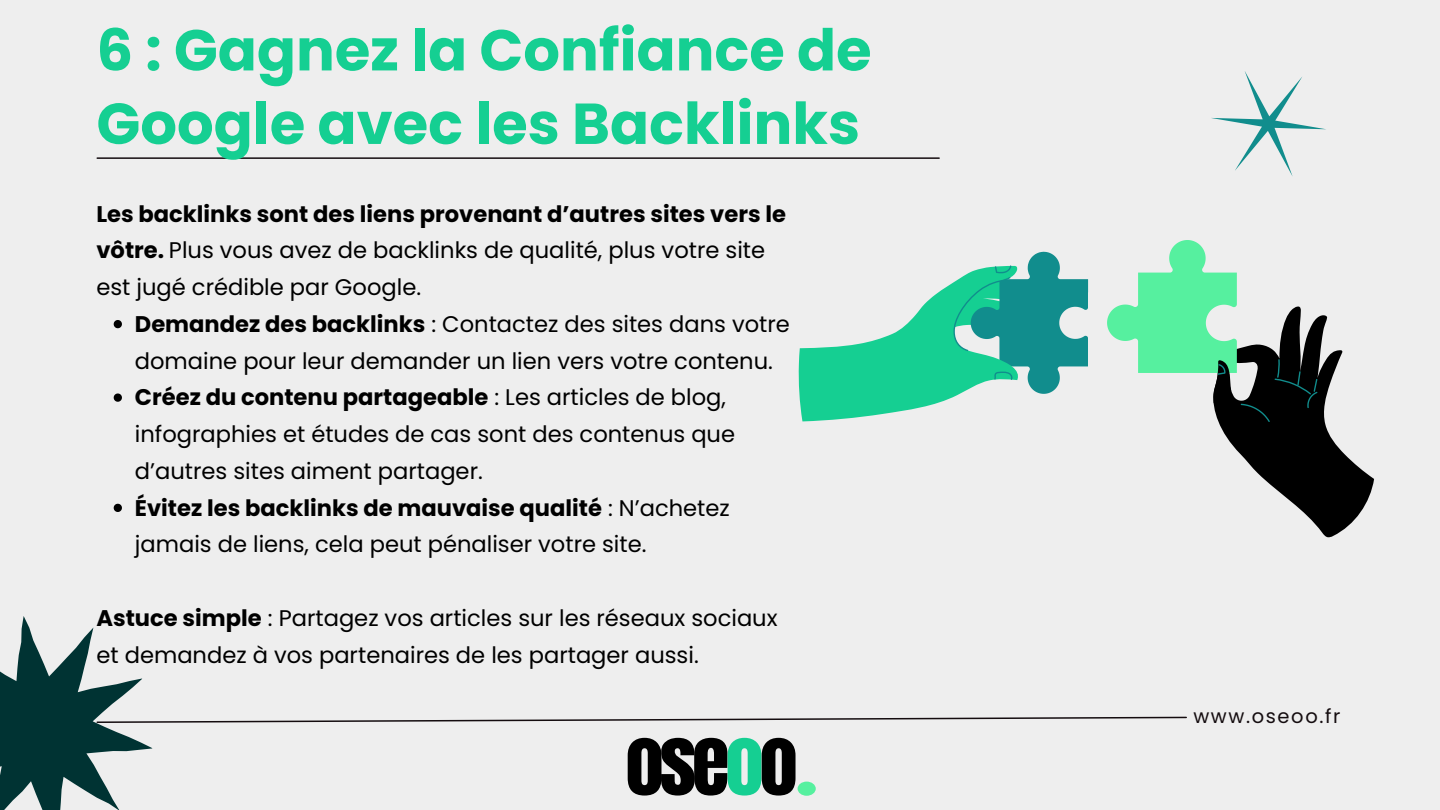
<style>
.page{position:relative;width:1440px;height:810px;background:#eee}
.page>*{position:absolute;margin:0;border:0;box-sizing:border-box;transform-origin:0 0}
.t1{font:77.2px "Anton";letter-spacing:-.055em;color:#000}
.t2{font:700 57.6px/73.5px "Poppins";color:#15cf92}
.t3{font:22.6px/36.8px "Poppins";color:#000}
.t4{font:19.4px "Poppins";letter-spacing:.085em;color:#140c0f}
.s1{font-weight:700}
.s2{color:#15cf92}
</style>
<div class="page">
<hr style="left:97px;top:157px;width:842px;height:2px;background:#140c0f">
<svg style="left:1107px;top:240px;width:267px;height:297px"></svg>
<svg style="left:798px;top:252px;width:290px;height:169px"></svg>
<svg style="left:114px;top:320px;width:8px;height:8px"></svg>
<svg style="left:114px;top:393px;width:8px;height:9px"></svg>
<svg style="left:114px;top:504px;width:8px;height:8px"></svg>
<svg style="left:1211px;top:71px;width:115px;height:105px"></svg>
<svg style="left:0;top:616px;width:1187px;height:194px"></svg>
<div style="left:798px;top:782px;width:18px;height:14px;background:#56f09f;border-radius:50%"></div>
<p class="t2" style="left:96px;top:14px;width:777px">6 : Gagnez la Confiance de<br>Google avec les Backlinks</p>
<p class="t3" style="left:96px;top:195px;width:691px"><span class="s1">Les backlinks sont des liens provenant d’autres sites vers le vôtre.</span> Plus vous avez de backlinks de qualité, plus votre site est jugé crédible par Google.</p>
<p class="t3" style="left:135px;top:306px;width:657px"><span class="s1">Demandez des backlinks</span> : Contactez des sites dans votre domaine pour leur demander un lien vers votre contenu.</p>
<h3 class="t3" style="left:135px;top:379px;width:602px"><span class="s1">Créez du contenu partageable</span> : Les articles de blog, infographies et études de cas sont des contenus que d’autres sites aiment partager.</h3>
<p class="t3" style="left:135px;top:489px;width:596px"><span class="s1">Évitez les backlinks de mauvaise qualité</span> : N’achetez jamais de liens, cela peut pénaliser votre site.</p>
<p class="t3" style="left:96px;top:600px;width:683px"><span class="s1">Astuce simple</span> : Partagez vos articles sur les réseaux sociaux et demandez à vos partenaires de les partager aussi.</p>
<p class="t1" style="left:625px;top:707px;width:174px">OSE<span class="s2">O</span>O</p>
<h3 class="t4" style="left:1193px;top:703px;width:149px">www.oseoo.fr</h3>
</div>
